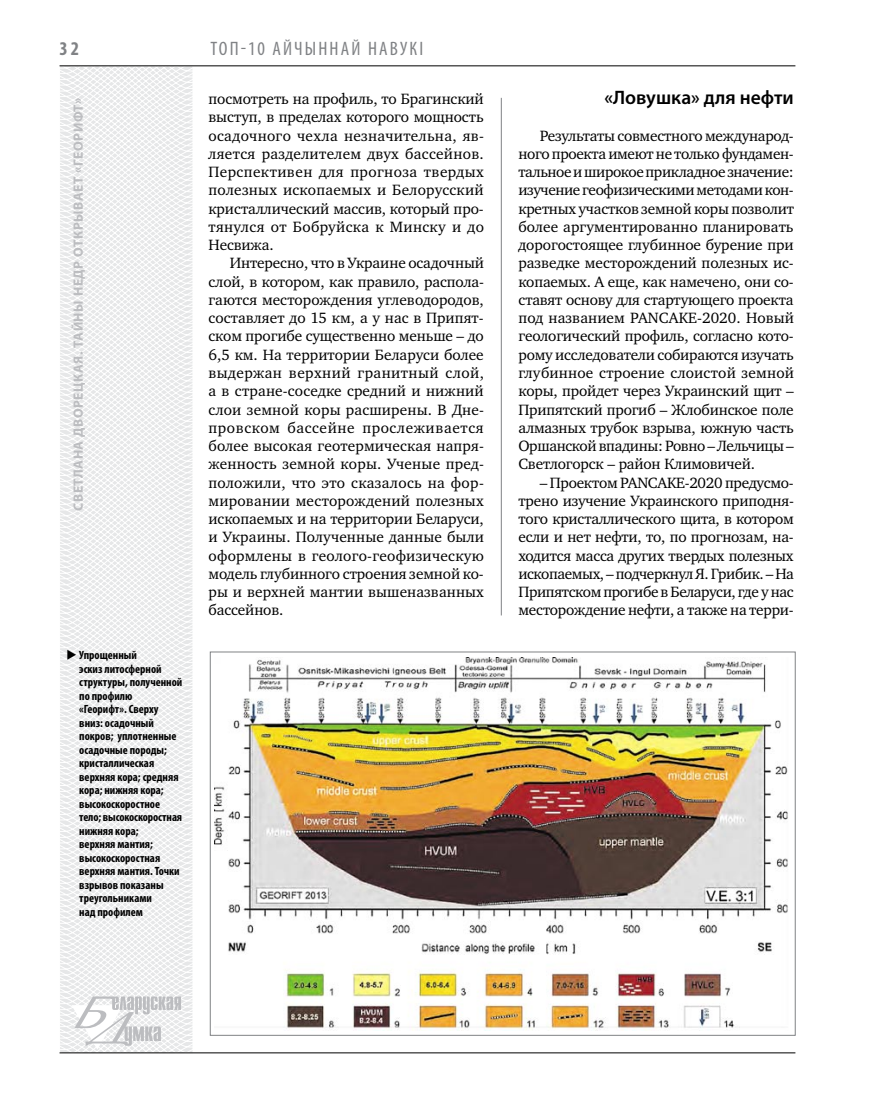
<style>
.page{position:relative;width:872px;height:1106px;background:#fff}
.page>*{position:absolute;margin:0;border:0;box-sizing:border-box;transform-origin:0 0}
.t1{font:condensed 19.5px "Myriad Pro";letter-spacing:.11em;color:#808285}
.t2{font:600 19.5px "Myriad Pro";color:#000}
.t3{font:700 condensed 19.5px "Myriad Pro";color:#808285}
.t4{font:15.3px/18.3px "Charter C";letter-spacing:-.01em;color:#000;text-align:justify}
.t5{font:700 13.5px "Myriad Pro";letter-spacing:.04em;color:#bcbdc0}
.t6{font:700 condensed 12px/13.5px "Myriad Pro";color:#000}
</style>
<div class="page">
<svg style="left:59px;top:65px;width:192px;height:989px"></svg>
<hr style="left:60px;top:1052px;width:735px;height:1px;background:#000">
<svg style="left:71px;top:996px;width:110px;height:53px"></svg>
<hr style="left:60px;top:65px;width:735px;height:1px;background:#000">
<hr style="left:501px;top:98px;width:1px;height:517px;background:#808285">
<img style="left:215px;top:658px;width:573px;height:373px">
<p class="t3" style="left:60px;top:37px;width:21px">32</p>
<p class="t5" style="left:69px;top:510px;width:415px;rotate:-90deg">Светлана ДВОРЕЦКАЯ. Тайны недр открывает «Георифт»</p>
<p class="t6" style="left:79px;top:648px;width:105px;text-indent:-13px">◆ Упрощенный<br>эскиз литосферной структуры, полученной по профилю «Георифт». Сверху вниз: осадочный покров; уплотненные осадочные породы; кристаллическая верхняя кора; средняя кора; нижняя кора; высокоскоростное тело; высокоскоростная нижняя кора;<br>верхняя мантия; высокоскоростная верхняя мантия. Точки взрывов показаны треугольниками<br>над профилем</p>
<p class="t1" style="left:210px;top:37px;width:214px">ТОП-10 АЙЧЫННАЙ НАВУКІ</p>
<p class="t4" style="left:208px;top:90px;width:277px">посмотреть на профиль, то Брагинский выступ, в пределах которого мощность осадочного чехла незначительна, яв&shy;ляется разделителем двух бассейнов.<br>Перспективен для прогноза твердых полезных ископаемых и Белорусский кристаллический массив, который про&shy;тянулся от Бобруйска к Минску и до Несвижа.</p>
<p class="t4" style="left:208px;top:254px;width:277px;text-indent:21px">Интересно, что в Украине осадочный слой, в котором, как правило, распола&shy;гаются месторождения углеводородов, составляет до 15 км, а у нас в Припят&shy;ском прогибе существенно меньше – до 6,5 км. На территории Беларуси более выдержан верхний гранитный слой, а в стране-соседке средний и нижний слои земной коры расширены. В Дне&shy;провском бассейне прослеживается более высокая геотермическая напря&shy;женность земной коры. Ученые пред&shy;положили, что это сказалось на фор&shy;мировании месторождений полезных ископаемых и на территории Беларуси, и Украины. Полученные данные были оформлены в геолого-геофизическую модель глубинного строения земной ко&shy;ры и верхней мантии вышеназванных бассейнов.</p>
<p class="t2" style="left:604px;top:85px;width:191px">«Ловушка» для нефти</p>
<p class="t4" style="left:518px;top:126px;width:277px;text-indent:21px">Результаты совместного международ&shy;ного проекта имеют не только фундамен&shy;тальное и широкое прикладное значение: изучение геофизическими методами кон&shy;кретных участков земной коры позволит более аргументированно планировать дорогостоящее глубинное бурение при разведке месторождений полезных ис&shy;копаемых. А еще, как намечено, они со&shy;ставят основу для стартующего проекта под названием PANCAKE-2020. Новый геологический профиль, согласно кото&shy;рому исследователи собираются изучать глубинное строение слоистой земной коры, пройдет через Украинский щит – Припятский прогиб – Жлобинское поле алмазных трубок взрыва, южную часть Оршанской впадины: Ровно – Лельчицы – Светлогорск – район Климовичей.</p>
<p class="t4" style="left:518px;top:473px;width:277px;text-indent:21px">– Проектом PANCAKE-2020 предусмо&shy;трено изучение Украинского приподня&shy;того кристаллического щита, в котором если и нет нефти, то, по прогнозам, на&shy;ходится масса других твердых полезных ископаемых, – подчеркнул Я. Грибик. – На Припятском прогибе в Беларуси, где у нас месторождение нефти, а также на терри-</p>
</div>
